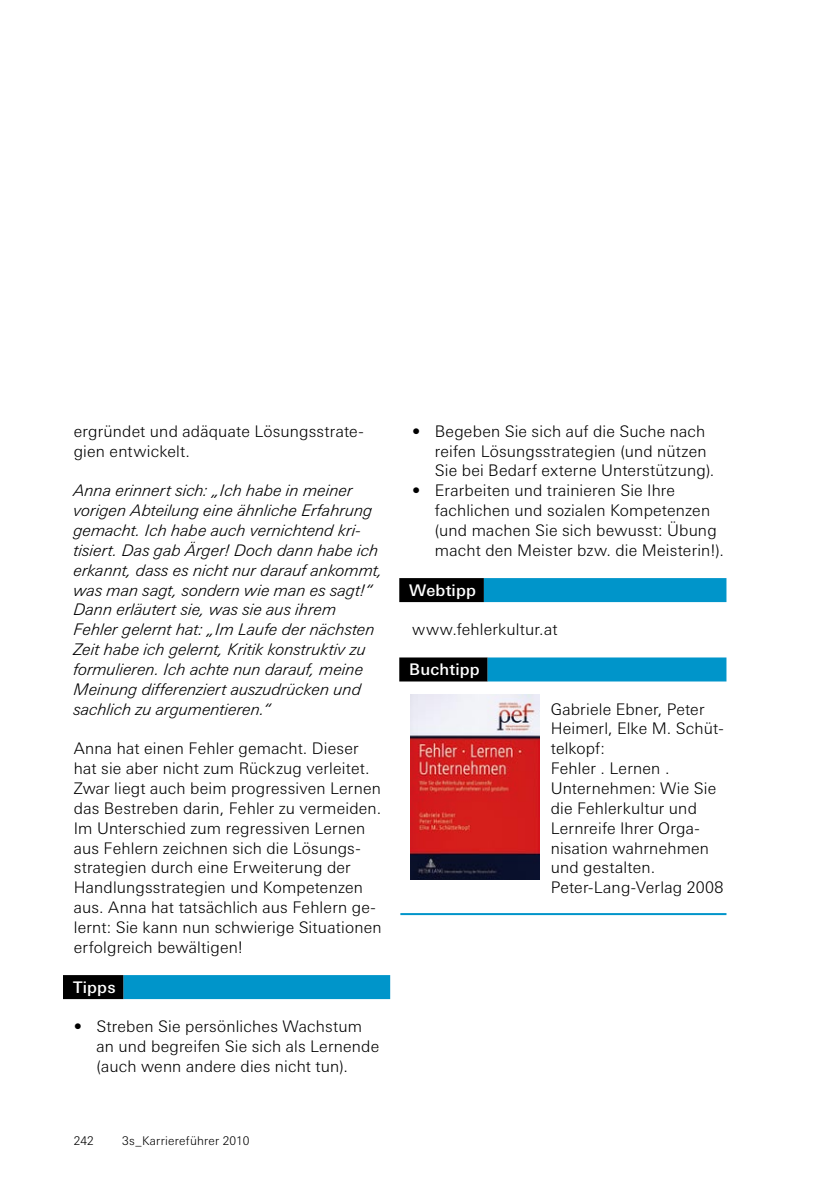
<style>
.page{position:relative;width:840px;height:1191px;background:#fff}
.page>*{position:absolute;margin:0;border:0;box-sizing:border-box;transform-origin:0 0}
.t1{font:300 16px/19.8px "Linotype Univers Basic";letter-spacing:.01em;color:#000}
.t2{font:italic 300 16px/19.8px "Linotype Univers Basic";letter-spacing:.005em;color:#000}
.t3{font:500 16px "Linotype Univers Basic";letter-spacing:.015em;color:#fff}
.t4{font:300 12px "Linotype Univers Basic";letter-spacing:.02em;color:#000}
</style>
<div class="page">
<hr style="left:400px;top:913px;width:326px;height:2px;background:#0095ca">
<div style="left:63px;top:975px;width:60px;height:24px;background:#000"></div>
<div style="left:123px;top:975px;width:267px;height:24px;background:#0095ca"></div>
<div style="left:399px;top:578px;width:84px;height:24px;background:#000"></div>
<div style="left:483px;top:578px;width:243px;height:24px;background:#0095ca"></div>
<div style="left:399px;top:657px;width:88px;height:24px;background:#000"></div>
<div style="left:487px;top:657px;width:239px;height:24px;background:#0095ca"></div>
<img style="left:410px;top:694px;width:129px;height:185px">
<p class="t1" style="left:74px;top:421px;width:291px">ergründet und adäquate Lösungsstrate&shy;gien entwickelt.</p>
<p class="t2" style="left:74px;top:480px;width:310px">Anna erinnert sich: „Ich habe in meiner vorigen Abteilung eine ähnliche Erfahrung gemacht. Ich habe auch vernichtend kri&shy;tisiert. Das gab Ärger! Doch dann habe ich erkannt, dass es nicht nur darauf ankommt, was man sagt, sondern wie man es sagt!“ Dann erläutert sie, was sie aus ihrem Fehler gelernt hat: „Im Laufe der nächsten Zeit habe ich gelernt, Kritik konstruktiv zu formulieren. Ich achte nun darauf, meine Meinung differenziert auszudrücken und sachlich zu argumentieren.“</p>
<p class="t1" style="left:74px;top:738px;width:309px">Anna hat einen Fehler gemacht. Dieser hat sie aber nicht zum Rückzug verleitet.<br>Zwar liegt auch beim progressiven Lernen das Bestreben darin, Fehler zu vermeiden.<br>Im Unterschied zum regressiven Lernen aus Fehlern zeichnen sich die Lösungs&shy;strategien durch eine Erweiterung der Handlungsstrategien und Kompetenzen aus. Anna hat tatsächlich aus Fehlern ge&shy;lernt: Sie kann nun schwierige Situationen erfolgreich bewältigen!</p>
<p class="t3" style="left:73px;top:977px;width:44px">Tipps</p>
<p class="t1" style="left:96px;top:1016px;width:284px;text-indent:-23px">• Streben Sie persönliches Wachstum an und begreifen Sie sich als Lernende (auch wenn andere dies nicht tun).</p>
<p class="t4" style="left:74px;top:1133px;width:22px">242</p>
<p class="t4" style="left:122px;top:1133px;width:129px">3s_Karriereführer 2010</p>
<p class="t1" style="left:434px;top:421px;width:281px;text-indent:-23px">• Begeben Sie sich auf die Suche nach reifen Lösungsstrategien (und nützen<br>Sie bei Bedarf externe Unterstützung).</p>
<p class="t1" style="left:434px;top:480px;width:290px;text-indent:-23px">• Erarbeiten und trainieren Sie Ihre fachlichen und sozialen Kompetenzen (und machen Sie sich bewusst: Übung macht den Meister bzw. die Meisterin!).</p>
<p class="t3" style="left:409px;top:580px;width:68px">Webtipp</p>
<p class="t1" style="left:412px;top:619px;width:147px">www.fehlerkultur.at</p>
<p class="t3" style="left:409px;top:660px;width:72px">Buchtipp</p>
<p class="t1" style="left:550px;top:699px;width:174px">Gabriele Ebner, Peter<br>Heimerl, Elke M. Schüt&shy;telkopf:<br>Fehler . Lernen .<br>Unternehmen: Wie Sie die Fehlerkultur und<br>Lernreife Ihrer Orga&shy;nisation wahrnehmen und gestalten.<br>Peter-Lang-Verlag 2008</p>
</div>
